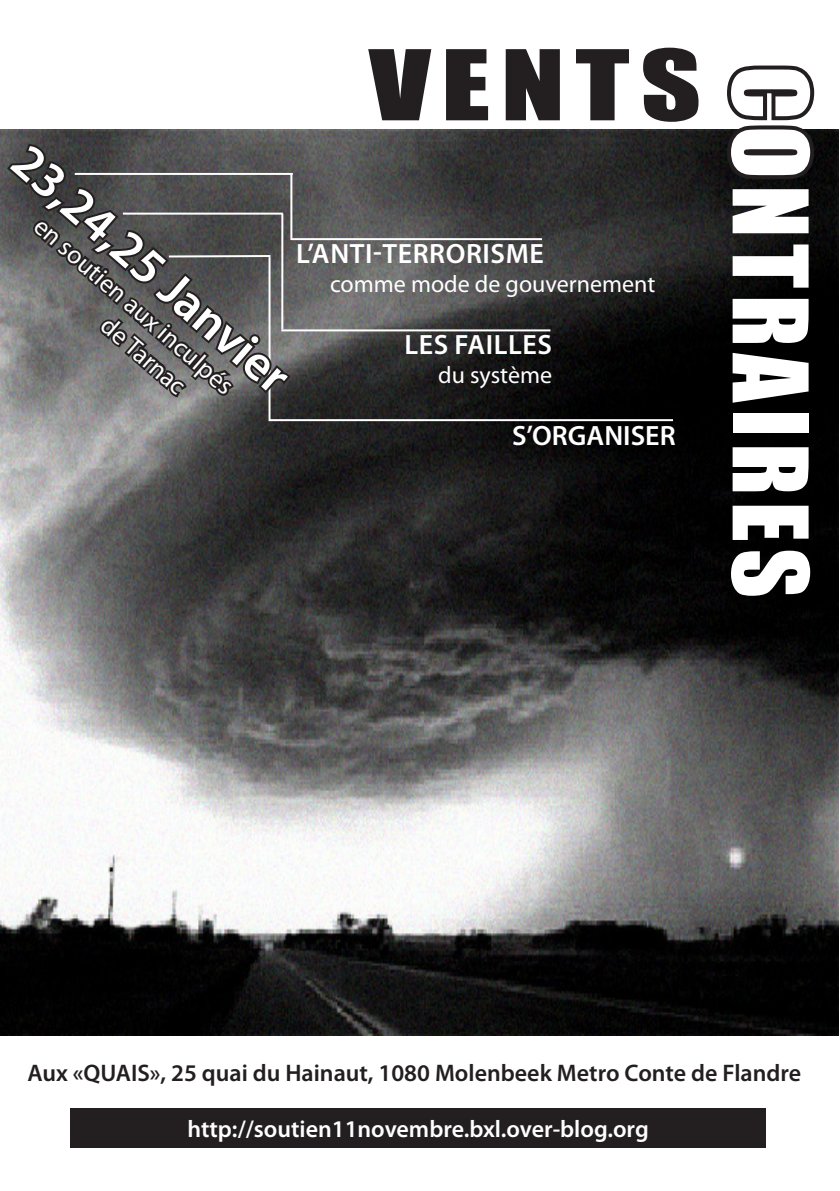
<style>
.page{position:relative;width:840px;height:1191px;background:#fff}
.page>*{position:absolute;margin:0;border:0;box-sizing:border-box;transform-origin:0 0}
.t1{font:96px "Impact";letter-spacing:.07em;color:#fff}
.t2{font:90px "Impact";letter-spacing:.09em;color:#231f20;scale:1.31 1}
.t3{font:600 50px "Myriad Pro";color:#fff}
.t4{font:600 28px "Myriad Pro";letter-spacing:.02em;color:#fff}
.t5{font:26px "Myriad Pro";color:#fff}
.t6{font:600 24px "Myriad Pro";color:#231f20}
.t7{font:600 24px "Myriad Pro";color:#fff}
.t8{font:24px "Myriad Pro";color:#fff}
</style>
<div class="page">
<img style="left:0;top:129px;width:837px;height:906px">
<hr style="left:268px;top:257px;width:2px;height:164px;background:#fff">
<svg style="left:358px;top:129px;width:350px;height:57px;background:#313231"></svg>
<svg style="left:720px;top:65px;width:99px;height:119px"></svg>
<div style="left:70px;top:1108px;width:695px;height:40px;background:#231f20"></div>
<svg style="left:4px;top:142px;width:289px;height:258px;background:#565656"></svg>
<hr style="left:75px;top:173px;width:217px;height:2px;background:#fff">
<hr style="left:290px;top:174px;width:2px;height:66px;background:#fff">
<hr style="left:123px;top:213px;width:160px;height:2px;background:#fff">
<hr style="left:281px;top:214px;width:2px;height:115px;background:#fff">
<hr style="left:281px;top:329px;width:269px;height:2px;background:#fff">
<hr style="left:291px;top:238px;width:250px;height:2px;background:#fff">
<hr style="left:169px;top:255px;width:101px;height:2px;background:#fff">
<hr style="left:269px;top:419px;width:403px;height:2px;background:#fff">
<p class="t3" style="left:40px;top:130px;width:361px;rotate:41deg">23,24,25 Janvier</p>
<p class="t5" style="left:48px;top:210px;width:256px;rotate:41deg">en soutien aux inculpés</p>
<p class="t5" style="left:115px;top:309px;width:105px;rotate:41deg">de Tarnac</p>
<p class="t2" style="left:369px;top:29px;width:255px">VENTS</p>
<p class="t4" style="left:296px;top:235px;width:249px">L’anti-terrorisme</p>
<p class="t8" style="left:330px;top:269px;width:327px">comme mode de gouvernement</p>
<p class="t4" style="left:404px;top:327px;width:149px">Les failles</p>
<p class="t8" style="left:438px;top:360px;width:115px">du système</p>
<p class="t4" style="left:512px;top:418px;width:90px">S’ORGANISER</p>
<p class="t1" style="left:829px;top:66px;width:533px;rotate:90deg">CONTRAIRES</p>
<p class="t6" style="left:27px;top:1057px;width:774px">Aux «QUAIS», 25 quai du Hainaut, 1080 Molenbeek Metro Conte de Flandre</p>
<p class="t7" style="left:187px;top:1114px;width:462px">http://soutien11novembre.bxl.over-blog.org</p>
</div>
